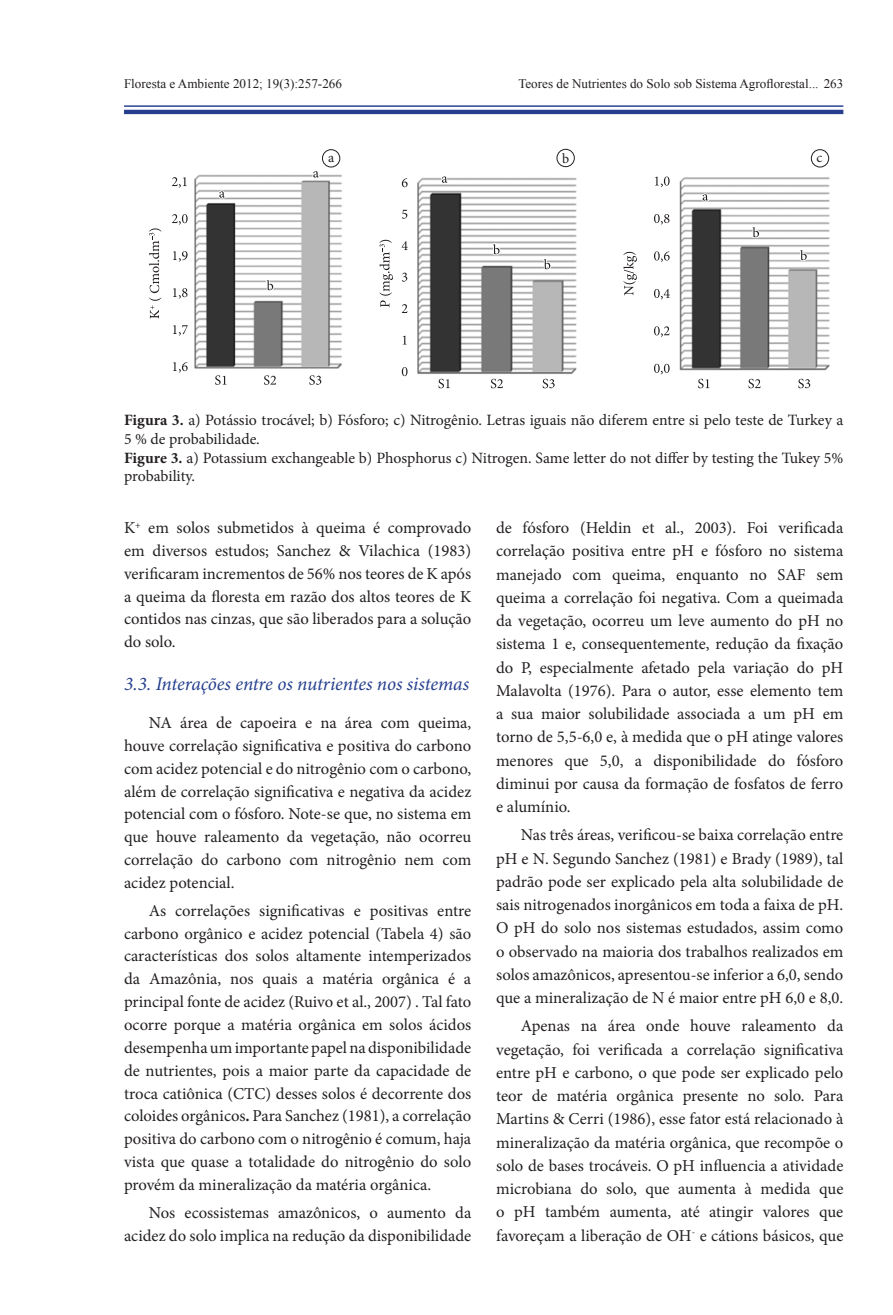
<style>
.page{position:relative;width:893px;height:1315px;background:#fff}
.page>*{position:absolute;margin:0;border:0;box-sizing:border-box;transform-origin:0 0}
.t1{font:italic 19.25px "Minion Pro";letter-spacing:-.01em;color:#253f8e}
.Corpo{font:16.62px/23.3px "Minion Pro";color:#231f20;text-align:justify}
._1__Legenda_figura{font:15.75px/18.9px "Minion Pro";letter-spacing:-.005em;color:#231f20}
.t2{font:14px "Minion Pro";color:#231f20}
.t3{font:13.12px "Times New Roman";color:#231f20}
.s1{font-weight:700}
</style>
<div class="page">
<hr style="left:124px;top:110px;width:719px;height:4px;background:#253f8e">
<hr style="left:124px;top:105px;width:719px;height:2px;background:#253f8e">
<img style="left:149px;top:159px;width:681px;height:230px">
<div style="left:322px;top:150px;width:18px;height:17px;background:#fff;border-radius:50%"></div>
<div style="left:322px;top:149px;width:18px;height:18px;border:1px solid #231f20;border-radius:50%"></div>
<div style="left:557px;top:149px;width:17px;height:18px;background:#fff;border-radius:50%"></div>
<div style="left:556px;top:149px;width:19px;height:18px;border:1px solid #231f20;border-radius:50%"></div>
<div style="left:811px;top:150px;width:18px;height:17px;background:#fff;border-radius:50%"></div>
<div style="left:811px;top:149px;width:18px;height:18px;border:1px solid #231f20;border-radius:50%"></div>
<svg style="left:215px;top:375px;width:11px;height:10px"></svg>
<svg style="left:264px;top:375px;width:12px;height:10px"></svg>
<svg style="left:309px;top:375px;width:12px;height:10px"></svg>
<svg style="left:438px;top:379px;width:12px;height:9px"></svg>
<svg style="left:491px;top:379px;width:12px;height:9px"></svg>
<svg style="left:543px;top:379px;width:12px;height:9px"></svg>
<svg style="left:698px;top:379px;width:11px;height:9px"></svg>
<svg style="left:748px;top:379px;width:13px;height:9px"></svg>
<svg style="left:798px;top:379px;width:12px;height:9px"></svg>
<svg style="left:173px;top:362px;width:15px;height:10px"></svg>
<svg style="left:173px;top:325px;width:15px;height:11px"></svg>
<svg style="left:173px;top:288px;width:14px;height:11px"></svg>
<svg style="left:173px;top:251px;width:15px;height:11px"></svg>
<svg style="left:172px;top:214px;width:16px;height:11px"></svg>
<svg style="left:172px;top:177px;width:15px;height:11px"></svg>
<svg style="left:149px;top:228px;width:12px;height:90px"></svg>
<svg style="left:379px;top:240px;width:14px;height:67px"></svg>
<svg style="left:623px;top:252px;width:14px;height:43px"></svg>
<svg style="left:218px;top:189px;width:9px;height:18px"></svg>
<svg style="left:311px;top:169px;width:10px;height:18px"></svg>
<svg style="left:440px;top:175px;width:10px;height:17px"></svg>
<svg style="left:701px;top:192px;width:9px;height:18px"></svg>
<svg style="left:265px;top:277px;width:10px;height:15px"></svg>
<svg style="left:491px;top:242px;width:10px;height:14px"></svg>
<svg style="left:751px;top:225px;width:10px;height:14px"></svg>
<svg style="left:542px;top:256px;width:10px;height:15px"></svg>
<svg style="left:798px;top:247px;width:10px;height:15px"></svg>
<svg style="left:402px;top:367px;width:5px;height:9px"></svg>
<svg style="left:403px;top:335px;width:4px;height:9px"></svg>
<svg style="left:402px;top:304px;width:5px;height:9px"></svg>
<svg style="left:402px;top:273px;width:5px;height:9px"></svg>
<svg style="left:402px;top:241px;width:6px;height:9px"></svg>
<svg style="left:402px;top:210px;width:5px;height:9px"></svg>
<svg style="left:402px;top:178px;width:6px;height:9px"></svg>
<svg style="left:655px;top:177px;width:15px;height:10px"></svg>
<svg style="left:654px;top:214px;width:15px;height:10px"></svg>
<svg style="left:654px;top:251px;width:16px;height:11px"></svg>
<svg style="left:654px;top:289px;width:16px;height:10px"></svg>
<svg style="left:654px;top:326px;width:15px;height:11px"></svg>
<svg style="left:654px;top:364px;width:16px;height:10px"></svg>
<p class="t3" style="left:124px;top:75px;width:219px">Floresta e Ambiente 2012; 19(3):257-266</p>
<p class="t3" style="left:518px;top:75px;width:326px">Teores de Nutrientes do Solo sob Sistema Agroflorestal... 263</p>
<p class="t2" style="left:328px;top:148px;width:8px">a</p>
<p class="t2" style="left:562px;top:149px;width:9px">b</p>
<p class="t2" style="left:816px;top:148px;width:7px">c</p>
<p class="_1__Legenda_figura" style="left:124px;top:410px;width:721px"><span class="s1">Figura 3.</span> a) Potássio trocável; b) Fósforo; c) Nitrogênio. Letras iguais não diferem entre si pelo teste de Turkey a<br>5 % de probabilidade.</p>
<p class="_1__Legenda_figura" style="left:124px;top:448px;width:721px"><span class="s1">Figure 3.</span> a) Potassium exchangeable b) Phosphorus c) Nitrogen. Same letter do not differ by testing the Tukey 5% probability.</p>
<p class="Corpo" style="left:124px;top:516px;width:349px;line-height:22.8px">K<sup>+</sup> em solos submetidos à queima é comprovado em diversos estudos; Sanchez &amp; Vilachica (1983) verificaram incrementos de 56% nos teores de K após a queima da floresta em razão dos altos teores de K contidos nas cinzas, que são liberados para a solução do solo.</p>
<p class="t1" style="left:124px;top:671px;width:347px">3.3. Interações entre os nutrientes nos sistemas</p>
<p class="Corpo" style="left:124px;top:711px;width:349px;line-height:22.8px;text-indent:25px">NA área de capoeira e na área com queima, houve correlação significativa e positiva do carbono com acidez potencial e do nitrogênio com o carbono, além de correlação significativa e negativa da acidez potencial com o fósforo. Note-se que, no sistema em que houve raleamento da vegetação, não ocorreu correlação do carbono com nitrogênio nem com acidez potencial.</p>
<p class="Corpo" style="left:124px;top:899px;width:349px;line-height:22.8px;text-indent:25px">As correlações significativas e positivas entre carbono orgânico e acidez potencial (Tabela 4) são características dos solos altamente intemperizados da Amazônia, nos quais a matéria orgânica é a principal fonte de acidez (Ruivo et al., 2007) . Tal fato ocorre porque a matéria orgânica em solos ácidos desempenha um importante papel na disponibilidade de nutrientes, pois a maior parte da capacidade de troca catiônica (CTC) desses solos é decorrente dos coloides orgânicos<span class="s1">.</span> Para Sanchez (1981), a correlação positiva do carbono com o nitrogênio é comum, haja vista que quase a totalidade do nitrogênio do solo provém da mineralização da matéria orgânica.</p>
<p class="Corpo" style="left:124px;top:1201px;width:349px;line-height:22.8px;text-align:right">Nos ecossistemas amazônicos, o aumento da acidez do solo implica na redução da disponibilidade</p>
<p class="Corpo" style="left:496px;top:516px;width:349px">de fósforo (Heldin et al., 2003). Foi verificada correlação positiva entre pH e fósforo no sistema manejado com queima, enquanto no SAF sem queima a correlação foi negativa. Com a queimada da vegetação, ocorreu um leve aumento do pH no sistema 1 e, consequentemente, redução da fixação do P, especialmente afetado pela variação do pH Malavolta (1976). Para o autor, esse elemento tem a sua maior solubilidade associada a um pH em torno de 5,5-6,0 e, à medida que o pH atinge valores menores que 5,0, a disponibilidade do fósforo diminui por causa da formação de fosfatos de ferro e alumínio.</p>
<p class="Corpo" style="left:496px;top:823px;width:349px;text-indent:25px">Nas três áreas, verificou-se baixa correlação entre pH e N. Segundo Sanchez (1981) e Brady (1989), tal padrão pode ser explicado pela alta solubilidade de sais nitrogenados inorgânicos em toda a faixa de pH.<br>O pH do solo nos sistemas estudados, assim como o observado na maioria dos trabalhos realizados em solos amazônicos, apresentou-se inferior a 6,0, sendo que a mineralização de N é maior entre pH 6,0 e 8,0.</p>
<p class="Corpo" style="left:496px;top:1014px;width:349px;text-indent:25px">Apenas na área onde houve raleamento da vegetação, foi verificada a correlação significativa entre pH e carbono, o que pode ser explicado pelo teor de matéria orgânica presente no solo. Para Martins &amp; Cerri (1986), esse fator está relacionado à mineralização da matéria orgânica, que recompõe o solo de bases trocáveis. O pH influencia a atividade microbiana do solo, que aumenta à medida que o pH também aumenta, até atingir valores que favoreçam a liberação de OH<sup>-</sup> e cátions básicos, que</p>
</div>
